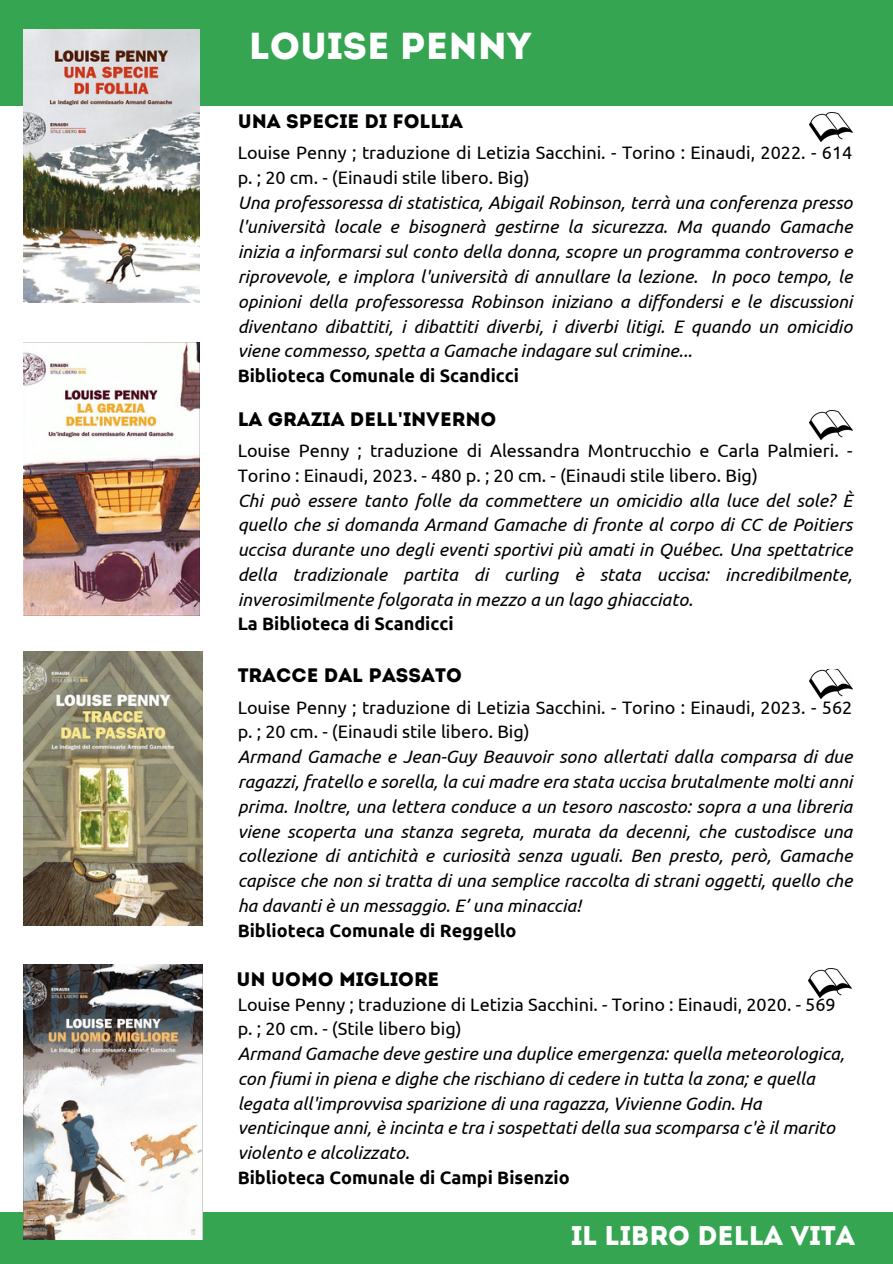
<style>
.page{position:relative;width:893px;height:1264px;background:#fff}
.page>*{position:absolute;margin:0;border:0;box-sizing:border-box;transform-origin:0 0}
.t1{font:37.5px "Intro";color:#fff}
.t2{font:27px "Intro";color:#fff}
.t3{font:19.5px "Intro";color:#000}
.t4{font:italic 18px/24.8px "Ubuntu";color:#000;text-align:justify}
.t5{font:18px/24.8px "Ubuntu";color:#000}
.t6{font:700 18px "Ubuntu";color:#000}
.s1{font-family:"Noto Sans";font-weight:700}
</style>
<div class="page">
<div style="left:0;top:0;width:892px;height:105px;background:#35a552"></div>
<div style="left:0;top:1212px;width:892px;height:51px;background:#35a552"></div>
<img style="left:809px;top:113px;width:43px;height:29px">
<img style="left:23px;top:651px;width:179px;height:274px">
<img style="left:23px;top:964px;width:179px;height:275px">
<img style="left:23px;top:29px;width:176px;height:273px">
<img style="left:23px;top:342px;width:176px;height:273px">
<img style="left:809px;top:411px;width:43px;height:29px">
<img style="left:808px;top:968px;width:43px;height:29px">
<img style="left:809px;top:669px;width:43px;height:29px">
<h2 class="t1" style="left:249px;top:31px;width:284px">LOUISE PENNY</h2>
<p class="t3" style="left:238px;top:113px;width:227px">UNA SPECIE DI FOLLIA</p>
<h1 class="t5" style="left:238px;top:140px;width:616px">Louise Penny ; traduzione di Letizia Sacchini. - Torino : Einaudi, 2022. - 614 p. ; 20 cm. - (Einaudi stile libero. Big)</h1>
<h3 class="t4" style="left:238px;top:190px;width:616px">Una professoressa di statistica, Abigail Robinson, terrà una conferenza presso l'università locale e bisognerà gestirne la sicurezza. Ma quando Gamache inizia a informarsi sul conto della donna, scopre un programma controverso e riprovevole, e implora l'università di annullare la lezione. In poco tempo, le opinioni della professoressa Robinson iniziano a diffondersi e le discussioni diventano dibattiti, i dibattiti diverbi, i diverbi litigi. E quando un omicidio viene commesso, spetta a Gamache indagare sul crimine...</h3>
<p class="t6" style="left:238px;top:365px;width:283px">Biblioteca Comunale di Scandicci</p>
<p class="t3" style="left:238px;top:411px;width:260px">LA GRAZIA DELL<span class="s1">'</span>INVERNO</p>
<h3 class="t5" style="left:238px;top:438px;width:616px">Louise Penny ; traduzione di Alessandra Montrucchio e Carla Palmieri. -<br>Torino : Einaudi, 2023. - 480 p. ; 20 cm. - (Einaudi stile libero. Big)</h3>
<p class="t4" style="left:238px;top:487px;width:616px">Chi può essere tanto folle da commettere un omicidio alla luce del sole? È quello che si domanda Armand Gamache di fronte al corpo di CC de Poitiers uccisa durante uno degli eventi sportivi più amati in Québec. Una spettatrice della tradizionale partita di curling è stata uccisa: incredibilmente, inverosimilmente folgorata in mezzo a un lago ghiacciato.</p>
<p class="t6" style="left:238px;top:613px;width:217px">La Biblioteca di Scandicci</p>
<p class="t3" style="left:238px;top:667px;width:226px">TRACCE DAL PASSATO</p>
<h3 class="t5" style="left:238px;top:694px;width:616px">Louise Penny ; traduzione di Letizia Sacchini. - Torino : Einaudi, 2023. - 562 p. ; 20 cm. - (Einaudi stile libero. Big)</h3>
<p class="t4" style="left:238px;top:744px;width:616px">Armand Gamache e Jean-Guy Beauvoir sono allertati dalla comparsa di due ragazzi, fratello e sorella, la cui madre era stata uccisa brutalmente molti anni prima. Inoltre, una lettera conduce a un tesoro nascosto: sopra a una libreria viene scoperta una stanza segreta, murata da decenni, che custodisce una collezione di antichità e curiosità senza uguali. Ben presto, però, Gamache capisce che non si tratta di una semplice raccolta di strani oggetti, quello che ha davanti è un messaggio. E’ una minaccia!</p>
<p class="t6" style="left:238px;top:919px;width:280px">Biblioteca Comunale di Reggello</p>
<p class="t3" style="left:236px;top:971px;width:204px">UN UOMO MIGLIORE</p>
<p class="t5" style="left:238px;top:991px;width:599px">Louise Penny ; traduzione di Letizia Sacchini. - Torino : Einaudi, 2020. - 569 p. ; 20 cm. - (Stile libero big)</p>
<p class="t4" style="left:238px;top:1041px;width:608px;text-align:left">Armand Gamache deve gestire una duplice emergenza: quella meteorologica, con fiumi in piena e dighe che rischiano di cedere in tutta la zona; e quella legata all'improvvisa sparizione di una ragazza, Vivienne Godin. Ha venticinque anni, è incinta e tra i sospettati della sua scomparsa c'è il marito violento e alcolizzato.</p>
<p class="t6" style="left:238px;top:1167px;width:333px">Biblioteca Comunale di Campi Bisenzio</p>
<p class="t2" style="left:571px;top:1224px;width:285px">il LIBRO DELLA vita</p>
</div>
